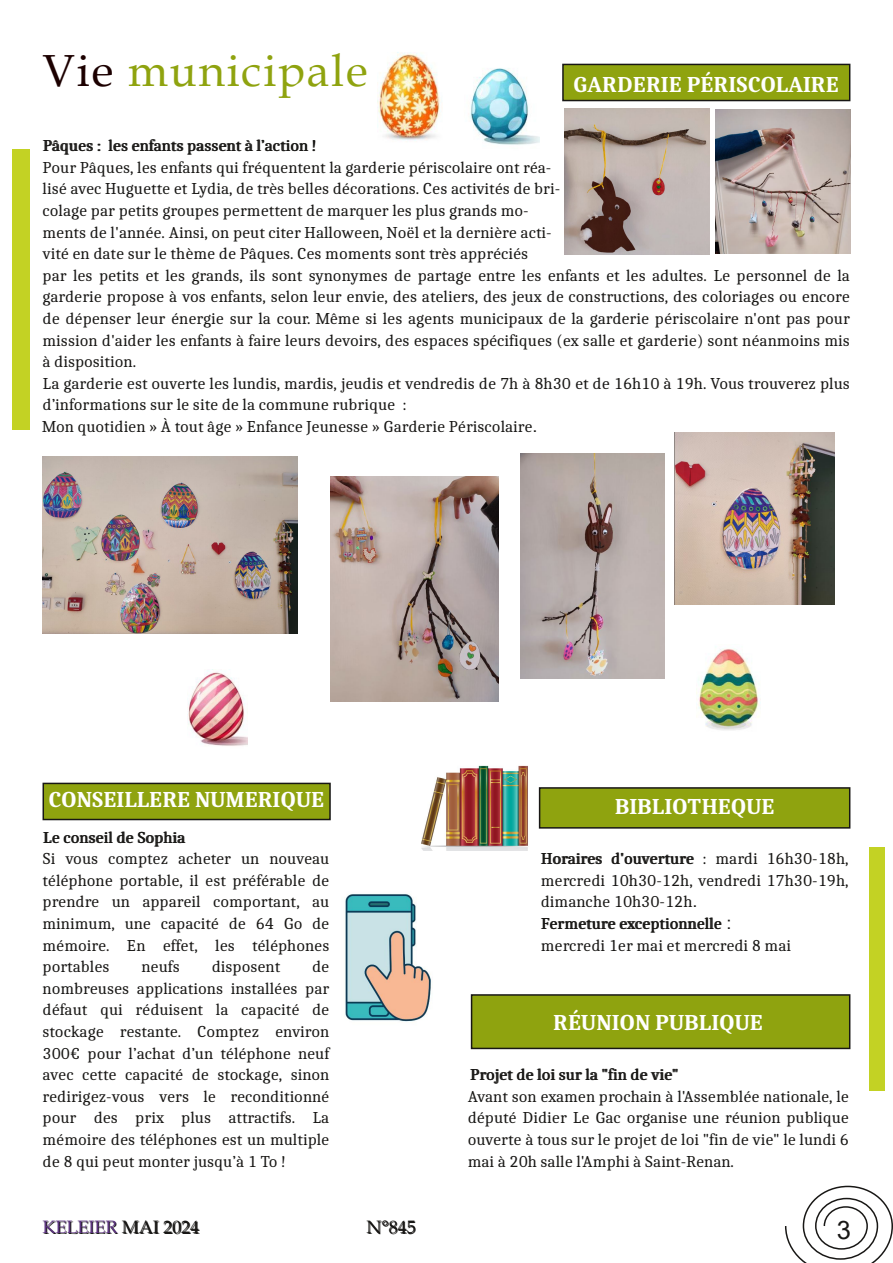
<style>
.page{position:relative;width:893px;height:1263px;background:#fff}
.page>*{position:absolute;margin:0;border:0;box-sizing:border-box;transform-origin:0 0}
.t1{font:45px "Book Antiqua";letter-spacing:.04em;color:#8fa30f}
.t2{font:25.5px "Arial";color:#181715}
.t3{font:700 22.5px "Caladea";color:#fff}
.t4{font:18px "Book Antiqua";color:#181715}
.t5{font:16.5px/21.6px "Caladea";color:#181715}
.s1{color:#1c0000}
.s2{font-family:"Arial";font-size:18px}
</style>
<div class="page">
<div style="left:472px;top:995px;width:378px;height:53px;background:#8fa30f"></div>
<div style="left:471px;top:994px;width:379px;height:55px;border:2px solid #181715"></div>
<div style="left:563px;top:64px;width:287px;height:37px;background:#8fa30f"></div>
<div style="left:562px;top:64px;width:288px;height:37px;border:2px solid #181715"></div>
<div style="left:869px;top:847px;width:16px;height:243px;background:#c3d224"></div>
<svg style="left:785px;top:1185px;width:108px;height:78px"></svg>
<div style="left:12px;top:150px;width:17px;height:280px;background:#c3d224"></div>
<div style="left:43px;top:783px;width:287px;height:36px;background:#8fa30f"></div>
<div style="left:43px;top:783px;width:288px;height:37px;border:2px solid #181715"></div>
<div style="left:540px;top:788px;width:310px;height:40px;background:#8fa30f"></div>
<div style="left:539px;top:787px;width:311px;height:42px;border:2px solid #181715"></div>
<img style="left:564px;top:109px;width:145px;height:146px">
<img style="left:716px;top:109px;width:134px;height:144px">
<img style="left:43px;top:456px;width:255px;height:178px">
<img style="left:331px;top:476px;width:167px;height:226px">
<img style="left:520px;top:454px;width:145px;height:225px">
<img style="left:675px;top:432px;width:159px;height:173px">
<img style="left:188px;top:669px;width:60px;height:77px">
<img style="left:698px;top:649px;width:61px;height:81px">
<img style="left:378px;top:52px;width:62px;height:89px">
<img style="left:470px;top:68px;width:69px;height:77px">
<img style="left:421px;top:765px;width:107px;height:86px">
<img style="left:345px;top:894px;width:86px;height:128px">
<h1 class="t1" style="left:43px;top:45px;width:327px"><span class="s1">Vie</span> municipale</h1>
<h3 class="t3" style="left:573px;top:71px;width:267px">GARDERIE PÉRISCOLAIRE</h3>
<p class="t5" style="left:43px;top:134px;width:809px">Pâques : les enfants passent à l’action !<br>Pour Pâques, les enfants qui fréquentent la garderie périscolaire ont réa-<br>lisé avec Huguette et Lydia, de très belles décorations. Ces activités de bri-<br>colage par petits groupes permettent de marquer les plus grands mo-<br>ments de l'année. Ainsi, on peut citer Halloween, Noël et la dernière acti-<br>vité en date sur le thème de Pâques. Ces moments sont très appréciés<br>par les petits et les grands, ils sont synonymes de partage entre les enfants et les adultes. Le personnel de la garderie propose à vos enfants, selon leur envie, des ateliers, des jeux de constructions, des coloriages ou encore de dépenser leur énergie sur la cour. Même si les agents municipaux de la garderie périscolaire n'ont pas pour mission d'aider les enfants à faire leurs devoirs, des espaces spécifiques (ex salle et garderie) sont néanmoins mis à disposition.<br>La garderie est ouverte les lundis, mardis, jeudis et vendredis de 7h à 8h30 et de 16h10 à 19h. Vous trouverez plus d’informations sur le site de la commune rubrique :<br>Mon quotidien » À tout âge » Enfance Jeunesse » Garderie Périscolaire<span class="s2">.</span></p>
<h3 class="t3" style="left:48px;top:786px;width:277px">CONSEILLERE NUMERIQUE</h3>
<p class="t5" style="left:43px;top:826px;width:288px">Le conseil de Sophia<br>Si vous comptez acheter un nouveau téléphone portable, il est préférable de prendre un appareil comportant, au minimum, une capacité de 64 Go de mémoire. En effet, les téléphones portables</p>
<p class="t5" style="left:141px;top:955px;width:40px">neufs</p>
<p class="t5" style="left:212px;top:955px;width:70px">disposent</p>
<p class="t5" style="left:43px;top:955px;width:288px;text-align:justify;text-indent:270px">de nombreuses applications installées par défaut qui réduisent la capacité de stockage restante. Comptez environ 300€ pour l’achat d’un téléphone neuf avec cette capacité de stockage, sinon redirigez-vous vers le reconditionné pour des prix plus attractifs. La mémoire des téléphones est un multiple de 8 qui peut monter jusqu’à 1 To !</p>
<p class="t4" style="left:43px;top:1217px;width:158px">KELEIER MAI 2024</p>
<p class="t4" style="left:367px;top:1217px;width:51px">N°845</p>
<h3 class="t3" style="left:615px;top:792px;width:161px">BIBLIOTHEQUE</h3>
<p class="t5" style="left:541px;top:847px;width:309px">Horaires d'ouverture : mardi 16h30-18h, mercredi 10h30-12h, vendredi 17h30-19h, dimanche 10h30-12h<span class="s2">.<br></span>Fermeture exceptionnelle <span class="s2">:<br></span>mercredi 1er mai et mercredi 8 mai</p>
<h3 class="t3" style="left:553px;top:1008px;width:211px">RÉUNION PUBLIQUE</h3>
<p class="t5" style="left:471px;top:1063px;width:210px">Projet de loi sur la "fin de vie"</p>
<p class="t5" style="left:468px;top:1085px;width:383px;text-align:justify">Avant son examen prochain à l'Assemblée nationale, le député Didier Le Gac organise une réunion publique ouverte à tous sur le projet de loi "fin de vie" le lundi 6 mai à 20h salle l'Amphi à Saint-Renan.</p>
<h2 class="t2" style="left:837px;top:1216px;width:16px">3</h2>
</div>
